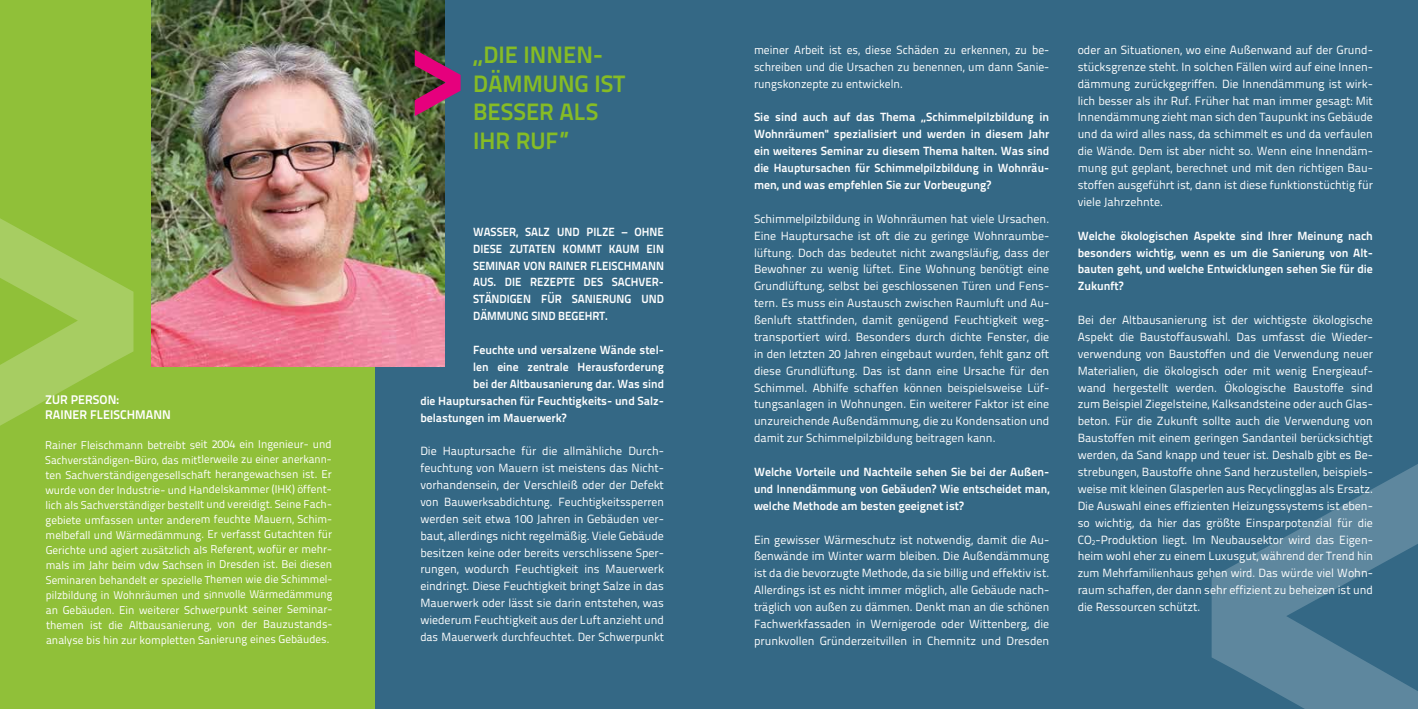
<style>
.page{position:relative;width:1418px;height:709px;background:#fff}
.page>*{position:absolute;margin:0;border:0;box-sizing:border-box;transform-origin:0 0}
.t1{font:23.75px/28.8px "Titillium Text 22 L 800 wt";color:#86bc25}
.t2{font:12.5px/14.9px "Titillium Text 22 L 800 wt";letter-spacing:-.005em;color:#fff}
.t3{font:11.88px/16.9px "Titillium Text 22 L 400 wt";color:#fff;text-align:justify}
.t4{font:11.88px/16.9px "Titillium Text 22 L 800 wt";color:#fff;text-align:justify}
.t5{font:11.88px/16.9px "Titillium Text 22 L 800 wt";color:#fff;text-align:justify;scale:.96 1}
.t6{font:11.25px/15px "Titillium Text 22 L 400 wt";letter-spacing:-.005em;color:#fff;text-align:justify}
</style>
<div class="page">
<div style="left:0;top:0;width:376px;height:709px;background:#90c039"></div>
<div style="left:376px;top:0;width:1041px;height:709px;background:#346885"></div>
<img style="left:151px;top:0;width:294px;height:366px">
<svg style="left:415px;top:50px;width:45px;height:66px"></svg>
<svg style="left:0;top:218px;width:133px;height:208px"></svg>
<svg style="left:1211px;top:464px;width:206px;height:245px;fill:#5e879e"></svg>
<p class="t2" style="left:45px;top:391px;width:127px">ZUR PERSON:<br>RAINER FLEISCHMANN</p>
<p class="t6" style="left:45px;top:436px;width:289px">Rainer Fleischmann betreibt seit 2004 ein Ingenieur- und Sachverständigen-Büro, das mittlerweile zu einer anerkann&shy;ten Sachverständigengesellschaft herangewachsen ist. Er wurde von der Industrie- und Handelskammer (IHK) öffent&shy;lich als Sachverständiger bestellt und vereidigt. Seine Fach&shy;gebiete umfassen unter anderem feuchte Mauern, Schim&shy;melbefall und Wärmedämmung. Er verfasst Gutachten für Gerichte und agiert zusätzlich als Referent, wofür er mehr&shy;mals im Jahr beim vdw Sachsen in Dresden ist. Bei diesen Seminaren behandelt er spezielle Themen wie die Schimmel&shy;pilzbildung in Wohnräumen und sinnvolle Wärmedämmung an Gebäuden. Ein weiterer Schwerpunkt seiner Seminar&shy;themen ist die Altbausanierung, von der Bauzustands&shy;analyse bis hin zur kompletten Sanierung eines Gebäudes.</p>
<h1 class="t1" style="left:473px;top:39px;width:153px">„DIE INNEN-<br>DÄMMUNG IST<br>BESSER ALS<br>IHR RUF”</h1>
<p class="t5" style="left:473px;top:222px;width:200px">WASSER, SALZ UND PILZE – OHNE DIESE ZUTATEN KOMMT KAUM EIN SEMINAR VON RAINER FLEISCHMANN AUS. DIE REZEPTE DES SACHVER-STÄNDIGEN FÜR SANIERUNG UND DÄMMUNG SIND BEGEHRT.</p>
<p class="t4" style="left:473px;top:341px;width:192px">Feuchte und versalzene Wände stel-</p>
<p class="t4" style="left:473px;top:357px;width:192px">len eine zentrale Herausforderung</p>
<p class="t4" style="left:473px;top:374px;width:192px">bei der Altbausanierung dar. Was sind</p>
<p class="t4" style="left:420px;top:391px;width:245px">die Hauptursachen für Feuchtigkeits- und Salz-</p>
<p class="t4" style="left:420px;top:408px;width:148px">belastungen im Mauerwerk?</p>
<p class="t3" style="left:420px;top:442px;width:245px">Die Hauptursache für die allmähliche Durch&shy;feuchtung von Mauern ist meistens das Nicht&shy;vorhandensein, der Verschleiß oder der Defekt von Bauwerksabdichtung. Feuchtigkeitssperren werden seit etwa 100 Jahren in Gebäuden ver&shy;baut, allerdings nicht regelmäßig. Viele Gebäude besitzen keine oder bereits verschlissene Sper&shy;rungen, wodurch Feuchtigkeit ins Mauerwerk eindringt. Diese Feuchtigkeit bringt Salze in das Mauerwerk oder lässt sie darin entstehen, was wiederum Feuchtigkeit aus der Luft anzieht und das Mauerwerk durchfeuchtet. Der Schwerpunkt</p>
<p class="t3" style="left:754px;top:41px;width:297px">meiner Arbeit ist es, diese Schäden zu erkennen, zu be&shy;schreiben und die Ursachen zu benennen, um dann Sanie&shy;rungskonzepte zu entwickeln.</p>
<p class="t4" style="left:754px;top:108px;width:297px">Sie sind auch auf das Thema „Schimmelpilzbildung in Wohnräumen" spezialisiert und werden in diesem Jahr ein weiteres Seminar zu diesem Thema halten. Was sind die Hauptursachen für Schimmelpilzbildung in Wohnräu&shy;men, und was empfehlen Sie zur Vorbeugung?</p>
<p class="t3" style="left:754px;top:209px;width:297px">Schimmelpilzbildung in Wohnräumen hat viele Ursachen.<br>Eine Hauptursache ist oft die zu geringe Wohnraumbe&shy;lüftung. Doch das bedeutet nicht zwangsläufig, dass der Bewohner zu wenig lüftet. Eine Wohnung benötigt eine Grundlüftung, selbst bei geschlossenen Türen und Fens&shy;tern. Es muss ein Austausch zwischen Raumluft und Au&shy;ßenluft stattfinden, damit genügend Feuchtigkeit weg&shy;transportiert wird. Besonders durch dichte Fenster, die in den letzten 20 Jahren eingebaut wurden, fehlt ganz oft diese Grundlüftung. Das ist dann eine Ursache für den Schimmel. Abhilfe schaffen können beispielsweise Lüf&shy;tungsanlagen in Wohnungen. Ein weiterer Faktor ist eine unzureichende Außendämmung, die zu Kondensation und damit zur Schimmelpilzbildung beitragen kann.</p>
<p class="t4" style="left:754px;top:462px;width:297px">Welche Vorteile und Nachteile sehen Sie bei der Außen&shy;und Innendämmung von Gebäuden? Wie entscheidet man, welche Methode am besten geeignet ist?</p>
<p class="t3" style="left:754px;top:530px;width:297px">Ein gewisser Wärmeschutz ist notwendig, damit die Au&shy;ßenwände im Winter warm bleiben. Die Außendämmung ist da die bevorzugte Methode, da sie billig und effektiv ist.<br>Allerdings ist es nicht immer möglich, alle Gebäude nach&shy;träglich von außen zu dämmen. Denkt man an die schönen Fachwerkfassaden in Wernigerode oder Wittenberg, die prunkvollen Gründerzeitvillen in Chemnitz und Dresden</p>
<p class="t3" style="left:1077px;top:41px;width:297px">oder an Situationen, wo eine Außenwand auf der Grund&shy;stücksgrenze steht. In solchen Fällen wird auf eine Innen&shy;dämmung zurückgegriffen. Die Innendämmung ist wirk&shy;lich besser als ihr Ruf. Früher hat man immer gesagt: Mit Innendämmung zieht man sich den Taupunkt ins Gebäude und da wird alles nass, da schimmelt es und da verfaulen die Wände. Dem ist aber nicht so. Wenn eine Innendäm&shy;mung gut geplant, berechnet und mit den richtigen Bau&shy;stoffen ausgeführt ist, dann ist diese funktionstüchtig für viele Jahrzehnte.</p>
<p class="t4" style="left:1077px;top:226px;width:297px">Welche ökologischen Aspekte sind Ihrer Meinung nach besonders wichtig, wenn es um die Sanierung von Alt&shy;bauten geht, und welche Entwicklungen sehen Sie für die Zukunft?</p>
<p class="t3" style="left:1077px;top:311px;width:297px">Bei der Altbausanierung ist der wichtigste ökologische Aspekt die Baustoffauswahl. Das umfasst die Wieder&shy;verwendung von Baustoffen und die Verwendung neuer Materialien, die ökologisch oder mit wenig Energieauf&shy;wand hergestellt werden. Ökologische Baustoffe sind zum Beispiel Ziegelsteine, Kalksandsteine oder auch Glas&shy;beton. Für die Zukunft sollte auch die Verwendung von Baustoffen mit einem geringen Sandanteil berücksichtigt werden, da Sand knapp und teuer ist. Deshalb gibt es Be&shy;strebungen, Baustoffe ohne Sand herzustellen, beispiels&shy;weise mit kleinen Glasperlen aus Recyclingglas als Ersatz.<br>Die Auswahl eines effizienten Heizungssystems ist eben&shy;so wichtig, da hier das größte Einsparpotenzial für die CO<sub>2</sub>-Produktion liegt. Im Neubausektor wird das Eigen&shy;heim wohl eher zu einem Luxusgut, während der Trend hin zum Mehrfamilienhaus gehen wird. Das würde viel Wohn&shy;raum schaffen, der dann sehr effizient zu beheizen ist und die Ressourcen schützt.</p>
</div>
